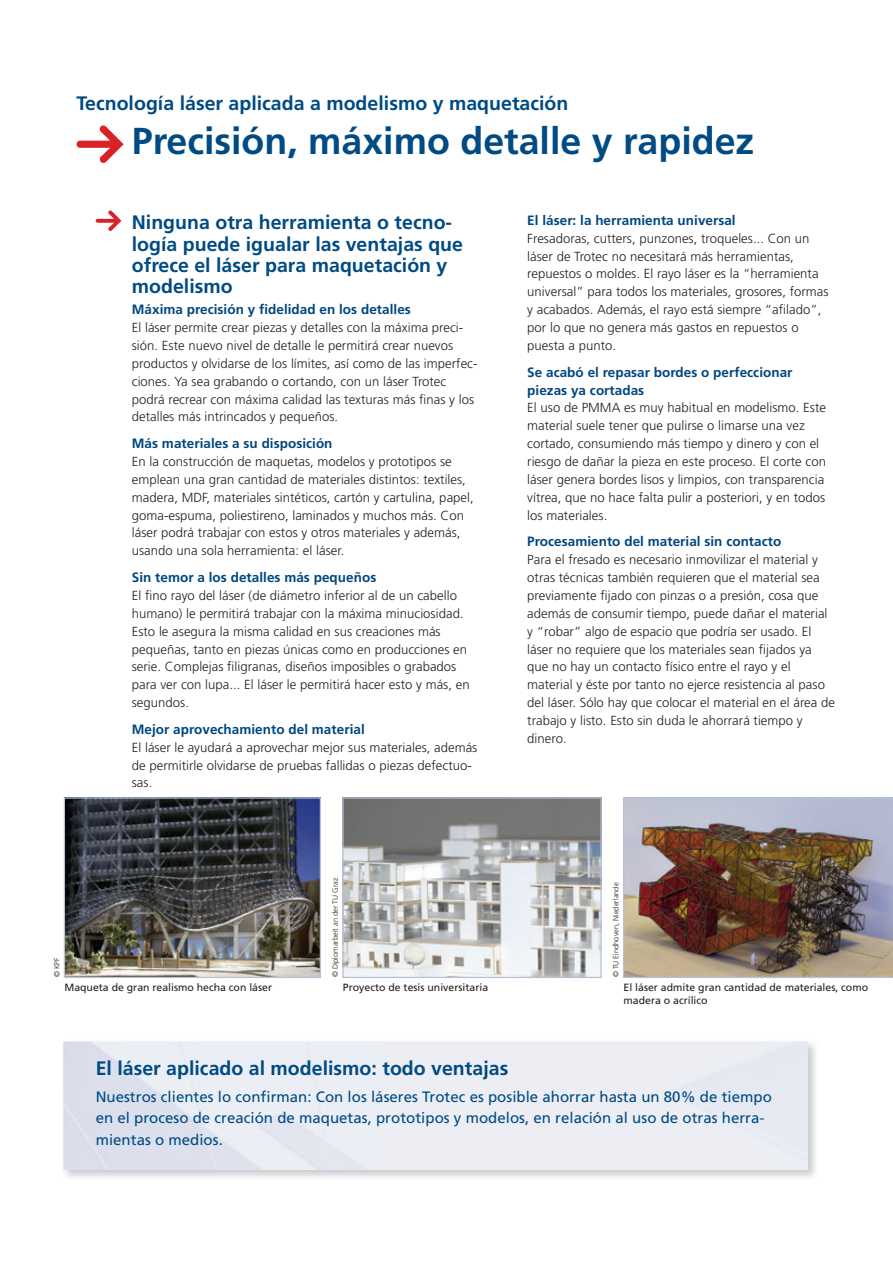
<style>
.page{position:relative;width:893px;height:1263px;background:#fff}
.page>*{position:absolute;margin:0;border:0;box-sizing:border-box;transform-origin:0 0}
.t1{font:700 37.5px "Frutiger LT Pro";color:#004b84}
.t2{font:700 19.5px/21.3px "Frutiger LT Pro";color:#004b84}
.t3{font:15px/21.3px "Frutiger LT Pro";color:#004b84}
.t4{font:700 13.5px/17.9px "Frutiger LT Pro";letter-spacing:.005em;color:#004680}
.t5{font:300 13.2px/17.9px "Frutiger LT Pro";letter-spacing:.005em;color:#231f20}
.t6{font:10.5px/12.8px "Frutiger LT Pro";color:#231f20}
.t7{font:300 7.5px "Frutiger LT Pro";color:#231f20}
</style>
<div class="page">
<svg style="left:77px;top:125px;width:47px;height:38px"></svg>
<img style="left:623px;top:797px;width:270px;height:181px">
<img style="left:344px;top:799px;width:256px;height:177px">
<div style="left:342px;top:797px;width:260px;height:181px;border:1px solid #b4c2d8"></div>
<img style="left:66px;top:799px;width:253px;height:177px">
<div style="left:64px;top:797px;width:257px;height:181px;border:1px solid #b4c2d8"></div>
<svg style="left:96px;top:210px;width:25px;height:21px"></svg>
<h2 class="t2" style="left:77px;top:93px;width:493px">Tecnología láser aplicada a modelismo y maquetación</h2>
<h1 class="t1" style="left:132px;top:119px;width:624px">Precisión, máximo detalle y rapidez</h1>
<p class="t7" style="left:52px;top:977px;width:21px;rotate:-90deg">© KPF</p>
<h2 class="t2" style="left:132px;top:212px;width:333px">Ninguna otra herramienta o tecno&shy;logía puede igualar las ventajas que ofrece el láser para maquetación y modelismo</h2>
<p class="t4" style="left:527px;top:211px;width:210px">El láser: la herramienta universal</p>
<p class="t5" style="left:527px;top:229px;width:303px">Fresadoras, cutters, punzones, troqueles... Con un láser de Trotec no necesitará más herramientas, repuestos o moldes. El rayo láser es la “herramienta universal” para todos los materiales, grosores, formas y acabados. Además, el rayo está siempre “afilado”, por lo que no genera más gastos en repuestos o puesta a punto.</p>
<p class="t4" style="left:527px;top:363px;width:267px">Se acabó el repasar bordes o perfeccionar piezas ya cortadas</p>
<p class="t5" style="left:527px;top:399px;width:300px">El uso de PMMA es muy habitual en modelismo. Este material suele tener que pulirse o limarse una vez cortado, consumiendo más tiempo y dinero y con el riesgo de dañar la pieza en este proceso. El corte con láser genera bordes lisos y limpios, con transparencia vítrea, que no hace falta pulir a posteriori, y en todos los materiales.</p>
<p class="t4" style="left:527px;top:533px;width:256px">Procesamiento del material sin contacto</p>
<p class="t5" style="left:527px;top:551px;width:309px">Para el fresado es necesario inmovilizar el material y otras técnicas también requieren que el material sea previamente fijado con pinzas o a presión, cosa que además de consumir tiempo, puede dañar el material y “robar” algo de espacio que podría ser usado. El láser no requiere que los materiales sean fijados ya que no hay un contacto físico entre el rayo y el material y éste por tanto no ejerce resistencia al paso del láser. Sólo hay que colocar el material en el área de trabajo y listo. Esto sin duda le ahorrará tiempo y dinero.</p>
<p class="t4" style="left:132px;top:301px;width:281px">Máxima precisión y fidelidad en los detalles</p>
<p class="t5" style="left:132px;top:319px;width:347px">El láser permite crear piezas y detalles con la máxima preci&shy;sión. Este nuevo nivel de detalle le permitirá crear nuevos productos y olvidarse de los límites, así como de las imperfec&shy;ciones. Ya sea grabando o cortando, con un láser Trotec podrá recrear con máxima calidad las texturas más finas y los detalles más intrincados y pequeños.</p>
<p class="t4" style="left:132px;top:435px;width:202px">Más materiales a su disposición</p>
<p class="t5" style="left:132px;top:453px;width:343px">En la construcción de maquetas, modelos y prototipos se emplean una gran cantidad de materiales distintos: textiles, madera, MDF, materiales sintéticos, cartón y cartulina, papel, goma-espuma, poliestireno, laminados y muchos más. Con láser podrá trabajar con estos y otros materiales y además, usando una sola herramienta: el láser.</p>
<p class="t4" style="left:132px;top:568px;width:246px">Sin temor a los detalles más pequeños</p>
<p class="t5" style="left:132px;top:586px;width:339px">El fino rayo del láser (de diámetro inferior al de un cabello humano) le permitirá trabajar con la máxima minuciosidad.<br>Esto le asegura la misma calidad en sus creaciones más pequeñas, tanto en piezas únicas como en producciones en serie. Complejas filigranas, diseños imposibles o grabados para ver con lupa... El láser le permitirá hacer esto y más, en segundos.</p>
<p class="t4" style="left:132px;top:720px;width:234px">Mejor aprovechamiento del material</p>
<p class="t5" style="left:132px;top:738px;width:347px">El láser le ayudará a aprovechar mejor sus materiales, además de permitirle olvidarse de pruebas fallidas o piezas defectuo&shy;sas.</p>
<p class="t7" style="left:331px;top:977px;width:101px;rotate:-90deg">© Diplomarbeit an der TU Graz</p>
<p class="t7" style="left:612px;top:977px;width:96px;rotate:-90deg">© TU Eindhoven, Niederlande</p>
<p class="t6" style="left:64px;top:981px;width:209px">Maqueta de gran realismo hecha con láser</p>
<p class="t6" style="left:343px;top:981px;width:147px">Proyecto de tesis universitaria</p>
<p class="t6" style="left:624px;top:981px;width:246px">El láser admite gran cantidad de materiales, como madera o acrílico</p>
<h2 class="t2" style="left:96px;top:1057px;width:414px">El láser aplicado al modelismo: todo ventajas</h2>
<p class="t3" style="left:96px;top:1086px;width:678px">Nuestros clientes lo confirman: Con los láseres Trotec es posible ahorrar hasta un 80% de tiempo en el proceso de creación de maquetas, prototipos y modelos, en relación al uso de otras herra&shy;mientas o medios.</p>
</div>
